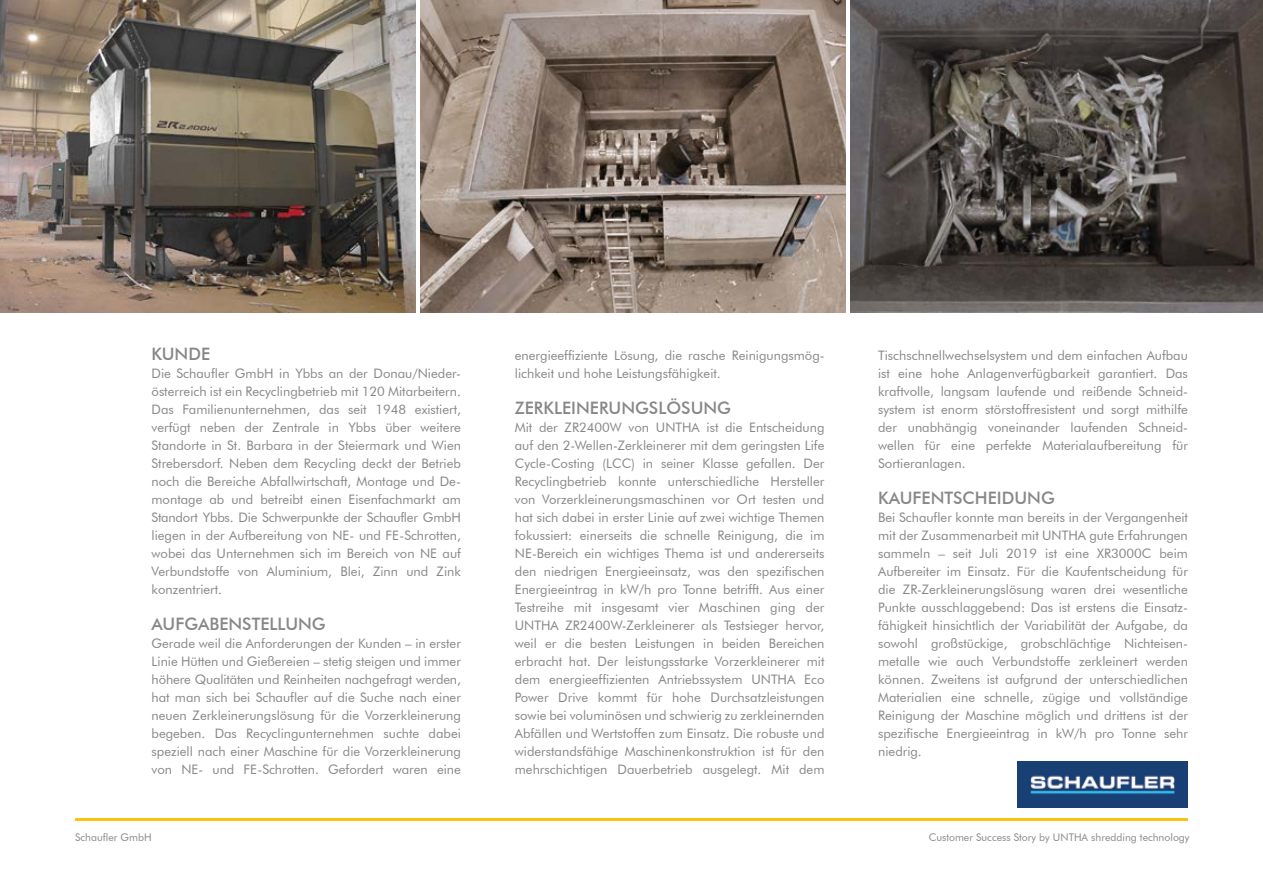
<style>
.page{position:relative;width:1263px;height:893px;background:#fff}
.page>*{position:absolute;margin:0;border:0;box-sizing:border-box;transform-origin:0 0}
.t1{font:500 17.1px "Futura BT";color:#878787}
.t2{font:13.05px/18px "Futura BT";color:#878787;text-align:justify}
.t3{font:10.5px "Futura BT";color:#878787}
</style>
<div class="page">
<hr style="left:75px;top:818px;width:1113px;height:3px;background:#fac30e">
<img style="left:850px;top:0;width:413px;height:313px">
<img style="left:420px;top:0;width:426px;height:313px">
<img style="left:0;top:0;width:416px;height:313px">
<img style="left:1017px;top:761px;width:171px;height:46px">
<h1 class="t1" style="left:152px;top:344px;width:60px">KUNDE</h1>
<p class="t2" style="left:152px;top:364px;width:311px">Die Schaufler GmbH in Ybbs an der Donau/Nieder&shy;österreich ist ein Recyclingbetrieb mit 120 Mitarbeitern.<br>Das Familienunternehmen, das seit 1948 existiert, verfügt neben der Zentrale in Ybbs über weitere Standorte in St. Barbara in der Steiermark und Wien Strebersdorf. Neben dem Recycling deckt der Betrieb noch die Bereiche Abfallwirtschaft, Montage und De&shy;montage ab und betreibt einen Eisenfachmarkt am Standort Ybbs. Die Schwerpunkte der Schaufler GmbH liegen in der Aufbereitung von NE- und FE-Schrotten, wobei das Unternehmen sich im Bereich von NE auf Verbundstoffe von Aluminium, Blei, Zinn und Zink konzentriert.</p>
<h1 class="t1" style="left:152px;top:614px;width:176px">AUFGABENSTELLUNG</h1>
<p class="t2" style="left:152px;top:634px;width:311px">Gerade weil die Anforderungen der Kunden – in erster Linie Hütten und Gießereien – stetig steigen und immer höhere Qualitäten und Reinheiten nachgefragt werden, hat man sich bei Schaufler auf die Suche nach einer neuen Zerkleinerungslösung für die Vorzerkleinerung begeben. Das Recyclingunternehmen suchte dabei speziell nach einer Maschine für die Vorzerkleinerung von NE- und FE-Schrotten. Gefordert waren eine</p>
<p class="t2" style="left:515px;top:346px;width:311px">energieeffiziente Lösung, die rasche Reinigungsmög&shy;lichkeit und hohe Leistungsfähigkeit.</p>
<h1 class="t1" style="left:515px;top:398px;width:218px">ZERKLEINERUNGSLÖSUNG</h1>
<p class="t2" style="left:515px;top:418px;width:311px">Mit der ZR2400W von UNTHA ist die Entscheidung auf den 2-Wellen-Zerkleinerer mit dem geringsten Life Cycle-Costing (LCC) in seiner Klasse gefallen. Der Recyclingbetrieb konnte unterschiedliche Hersteller von Vorzerkleinerungsmaschinen vor Ort testen und hat sich dabei in erster Linie auf zwei wichtige Themen fokussiert: einerseits die schnelle Reinigung, die im NE-Bereich ein wichtiges Thema ist und andererseits den niedrigen Energieeinsatz, was den spezifischen Energieeintrag in kW/h pro Tonne betrifft. Aus einer Testreihe mit insgesamt vier Maschinen ging der UNTHA ZR2400W-Zerkleinerer als Testsieger hervor, weil er die besten Leistungen in beiden Bereichen erbracht hat. Der leistungsstarke Vorzerkleinerer mit dem energieeffizienten Antriebssystem UNTHA Eco Power Drive kommt für hohe Durchsatzleistungen sowie bei voluminösen und schwierig zu zerkleinernden Abfällen und Wertstoffen zum Einsatz. Die robuste und widerstandsfähige Maschinenkonstruktion ist für den mehrschichtigen Dauerbetrieb ausgelegt. Mit dem</p>
<p class="t2" style="left:878px;top:346px;width:311px">Tischschnellwechselsystem und dem einfachen Aufbau ist eine hohe Anlagenverfügbarkeit garantiert. Das kraftvolle, langsam laufende und reißende Schneid&shy;system ist enorm störstoffresistent und sorgt mithilfe der unabhängig voneinander laufenden Schneid&shy;wellen für eine perfekte Materialaufbereitung für Sortieranlagen.</p>
<h1 class="t1" style="left:878px;top:488px;width:178px">KAUFENTSCHEIDUNG</h1>
<p class="t2" style="left:878px;top:508px;width:311px">Bei Schaufler konnte man bereits in der Vergangenheit mit der Zusammenarbeit mit UNTHA gute Erfahrungen sammeln – seit Juli 2019 ist eine XR3000C beim Aufbereiter im Einsatz. Für die Kaufentscheidung für die ZR-Zerkleinerungslösung waren drei wesentliche Punkte ausschlaggebend: Das ist erstens die Einsatz&shy;fähigkeit hinsichtlich der Variabilität der Aufgabe, da sowohl großstückige, grobschlächtige Nichteisen&shy;metalle wie auch Verbundstoffe zerkleinert werden können. Zweitens ist aufgrund der unterschiedlichen Materialien eine schnelle, zügige und vollständige Reinigung der Maschine möglich und drittens ist der spezifische Energieeintrag in kW/h pro Tonne sehr niedrig.</p>
<p class="t3" style="left:75px;top:830px;width:78px">Schaufler GmbH</p>
<p class="t3" style="left:929px;top:830px;width:262px">Customer Success Story by UNTHA shredding technology</p>
</div>
